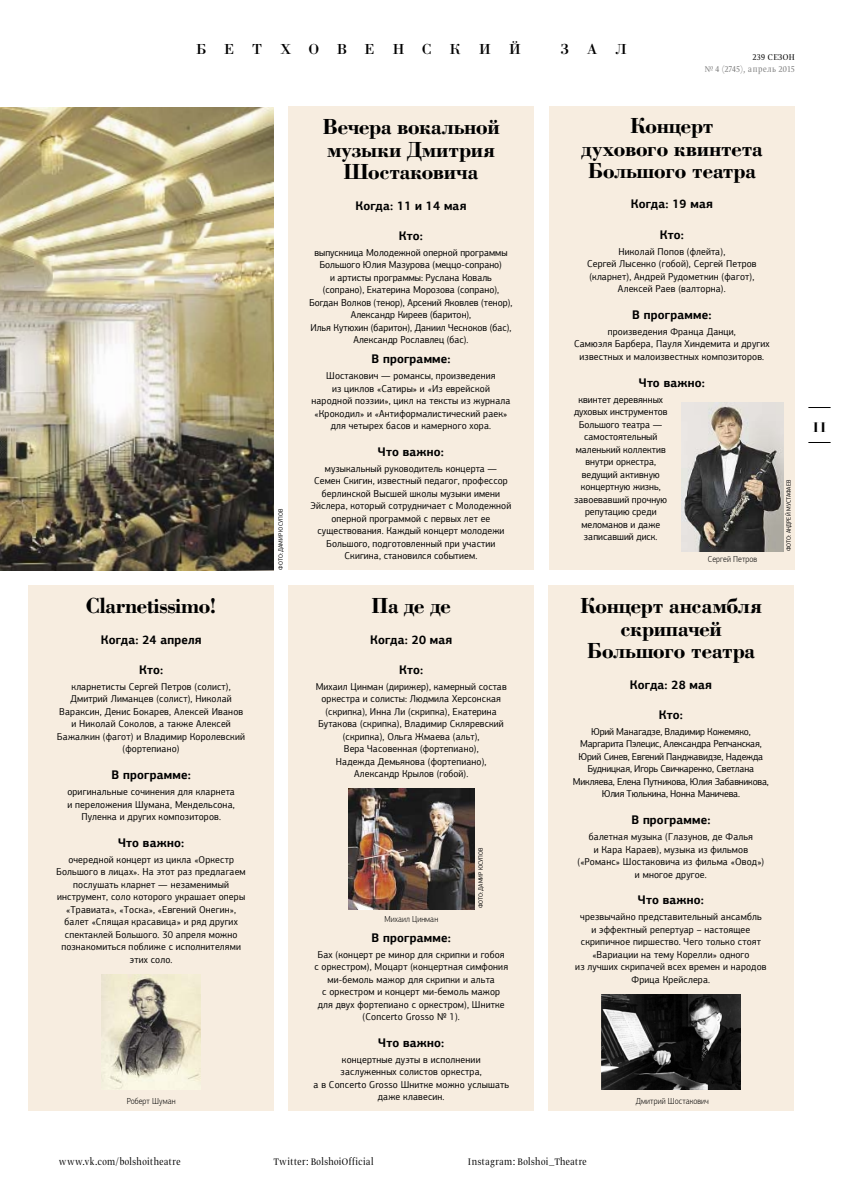
<style>
.page{position:relative;width:844px;height:1191px;background:#fff}
.page>*{position:absolute;margin:0;border:0;box-sizing:border-box;transform-origin:0 0}
.t1{font:22.62px "Borjomi Light C";color:#000}
.t2{font:700 22.5px/22.5px "Borjomi C";letter-spacing:-.025em;color:#000;text-align:center}
.t3{font:15px "Borjomi C";letter-spacing:1.195em;color:#000}
.t4{font:700 12.5px "PF Agora Sans Pro";letter-spacing:.015em;color:#000;scale:.95 1}
.t5{font:11.25px "Greta Dis Nar Pro Lig";letter-spacing:.045em;color:#000}
.t6{font:10px/12.5px "PF Agora Sans Pro";letter-spacing:.015em;color:#000;text-align:center;scale:.95 1}
.t7{font:10px/12.5px "PF Agora Sans Pro";letter-spacing:-.02em;color:#000;text-align:center;scale:.95 1}
.t8{font:10px "Greta Dis Nar Pro Lig";letter-spacing:.06em;color:#7c7c7c}
.t9{font:10px "Greta Dis Nar Pro Lig";letter-spacing:.06em;color:#000}
.t10{font:300 8.75px "PF Agora Sans Pro";letter-spacing:.01em;color:#000;scale:.9 1}
.t11{font:6.25px "PF Agora Sans Pro";color:#000;scale:.9 1}
</style>
<div class="page">
<div style="left:549px;top:106px;width:245px;height:464px;background:#f7ede0"></div>
<div style="left:288px;top:585px;width:246px;height:525px;background:#f7ede0"></div>
<div style="left:548px;top:585px;width:245px;height:525px;background:#f7ede0"></div>
<div style="left:28px;top:585px;width:246px;height:525px;background:#f7ede0"></div>
<div style="left:288px;top:106px;width:246px;height:464px;background:#f7ede0"></div>
<img style="left:0;top:108px;width:274px;height:462px">
<img style="left:348px;top:788px;width:126px;height:121px">
<img style="left:101px;top:974px;width:100px;height:115px">
<img style="left:601px;top:994px;width:138px;height:95px">
<img style="left:681px;top:402px;width:102px;height:149px">
<svg style="left:808px;top:442px;width:22px;height:1px"></svg>
<svg style="left:808px;top:407px;width:22px;height:1px"></svg>
<h3 class="t3" style="left:196px;top:43px;width:326px">БЕТХОВЕНСКИЙ</h3>
<h3 class="t3" style="left:560px;top:43px;width:68px">ЗАЛ</h3>
<p class="t9" style="left:752px;top:52px;width:43px">239 СЕЗОН</p>
<p class="t8" style="left:704px;top:64px;width:91px">№ 4 (2745), апрель 2015</p>
<h2 class="t2" style="left:86px;top:597px;width:133px">Clarnetissimo!</h2>
<p class="t4" style="left:101px;top:634px;width:107px">Когда: 24 апреля</p>
<p class="t4" style="left:139px;top:664px;width:27px">Кто:</p>
<p class="t6" style="left:57px;top:681px;width:199px">кларнетисты Сергей Петров (солист), Дмитрий Лиманцев (солист), Николай Вараксин, Денис Бокарев, Алексей Иванов и Николай Соколов, а также Алексей Бажалкин (фагот) и Владимир Королевский (фортепиано)</p>
<p class="t4" style="left:112px;top:769px;width:85px">В программе:</p>
<p class="t6" style="left:67px;top:786px;width:178px">оригинальные сочинения для кларнета и переложения Шумана, Мендельсона,<br>Пуленка и других композиторов.</p>
<p class="t4" style="left:118px;top:837px;width:71px">Что важно:</p>
<p class="t6" style="left:57px;top:854px;width:200px">очередной концерт из цикла «Оркестр Большого в лицах». На этот раз предлагаем послушать кларнет — незаменимый инструмент, соло которого украшает оперы «Травиата», «Тоска», «Евгений Онегин», балет «Спящая красавица» и ряд других спектаклей Большого. 30 апреля можно познакомиться поближе с исполнителями этих соло.</p>
<p class="t10" style="left:127px;top:1097px;width:56px">Роберт Шуман</p>
<p class="t11" style="left:278px;top:569px;width:69px;rotate:-90deg">ФОТО: ДАМИР ЮСУПОВ</p>
<h2 class="t2" style="left:322px;top:118px;width:178px">Вечера вокальной музыки Дмитрия<br>Шостаковича</h2>
<p class="t4" style="left:355px;top:200px;width:118px">Когда: 11 и 14 мая</p>
<p class="t4" style="left:399px;top:230px;width:27px">Кто:</p>
<p class="t6" style="left:309px;top:247px;width:215px">выпускница Молодежной оперной программы Большого Юлия Мазурова (меццо-сопрано)<br>и артисты программы: Руслана Коваль (сопрано), Екатерина Морозова (сопрано), Богдан Волков (тенор), Арсений Яковлев (тенор), Александр Киреев (баритон),<br>Илья Кутюхин (баритон), Даниил Чесноков (бас), Александр Рославлец (бас).</p>
<p class="t4" style="left:371px;top:354px;width:85px">В программе:</p>
<p class="t6" style="left:311px;top:370px;width:211px">Шостакович — романсы, произведения<br>из циклов «Сатиры» и «Из еврейской народной поэзии», цикл на тексты из журнала «Крокодил» и «Антиформалистический раек» для четырех басов и камерного хора.</p>
<p class="t4" style="left:378px;top:446px;width:71px">Что важно:</p>
<p class="t6" style="left:310px;top:463px;width:213px">музыкальный руководитель концерта — Семен Скигин, известный педагог, профессор берлинской Высшей школы музыки имени Эйслера, который сотрудничает с Молодежной оперной программой с первых лет ее существования. Каждый концерт молодежи Большого, подготовленный при участии Скигина, становился событием.</p>
<h2 class="t2" style="left:371px;top:597px;width:81px">Па де де</h2>
<p class="t4" style="left:370px;top:634px;width:88px">Когда: 20 мая</p>
<p class="t4" style="left:399px;top:664px;width:27px">Кто:</p>
<p class="t6" style="left:315px;top:681px;width:202px">Михаил Цинман (дирижер), камерный состав оркестра и солисты: Людмила Херсонская (скрипка), Инна Ли (скрипка), Екатерина Бутакова (скрипка), Владимир Скляревский (скрипка), Ольга Жмаева (альт),<br>Вера Часовенная (фортепиано),<br>Надежда Демьянова (фортепиано), Александр Крылов (гобой).</p>
<p class="t10" style="left:384px;top:916px;width:61px">Михаил Цинман</p>
<p class="t11" style="left:478px;top:908px;width:69px;rotate:-90deg">ФОТО: ДАМИР ЮСУПОВ</p>
<p class="t4" style="left:371px;top:932px;width:85px">В программе:</p>
<p class="t6" style="left:314px;top:948px;width:205px">Бах (концерт ре минор для скрипки и гобоя<br>с оркестром), Моцарт (концертная симфония ми-бемоль мажор для скрипки и альта<br>с оркестром и концерт ми-бемоль мажор для двух фортепиано с оркестром), Шнитке (Concerto Grosso № 1).</p>
<p class="t4" style="left:378px;top:1037px;width:71px">Что важно:</p>
<p class="t6" style="left:313px;top:1054px;width:207px">концертные дуэты в исполнении заслуженных солистов оркестра,<br>а в Concerto Grosso Шнитке можно услышать даже клавесин.</p>
<h2 class="t2" style="left:581px;top:117px;width:183px">Концерт<br>духового квинтета<br>Большого театра</h2>
<p class="t4" style="left:630px;top:199px;width:88px">Когда: 19 мая</p>
<p class="t4" style="left:659px;top:229px;width:27px">Кто:</p>
<p class="t6" style="left:587px;top:246px;width:180px">Николай Попов (флейта),<br>Сергей Лысенко (гобой), Сергей Петров (кларнет), Андрей Рудометкин (фагот),<br>Алексей Раев (валторна).</p>
<p class="t4" style="left:632px;top:309px;width:85px">В программе:</p>
<p class="t6" style="left:574px;top:326px;width:207px">произведения Франца Данци,<br>Самюэля Барбера, Пауля Хиндемита и других известных и малоизвестных композиторов.</p>
<p class="t4" style="left:638px;top:377px;width:71px">Что важно:</p>
<p class="t6" style="left:574px;top:394px;width:100px">квинтет деревянных духовых инструментов<br>Большого театра — самостоятельный маленький коллектив внутри оркестра, ведущий активную концертную жизнь, завоевавший прочную репутацию среди меломанов и даже записавший диск.</p>
<p class="t10" style="left:707px;top:555px;width:56px">Сергей Петров</p>
<h2 class="t2" style="left:580px;top:597px;width:183px">Концерт ансамбля скрипачей<br>Большого театра</h2>
<p class="t4" style="left:629px;top:679px;width:88px">Когда: 28 мая</p>
<p class="t4" style="left:658px;top:709px;width:27px">Кто:</p>
<p class="t7" style="left:572px;top:726px;width:208px">Юрий Манагадзе, Владимир Кожемяко, Маргарита Пэлецис, Александра Репчанская, Юрий Синев, Евгений Панджавидзе, Надежда Будницкая, Игорь Свичкаренко, Светлана Микляева, Елена Путникова, Юлия Забавникова, Юлия Тюлькина, Нонна Маничева.</p>
<p class="t4" style="left:631px;top:814px;width:85px">В программе:</p>
<p class="t6" style="left:577px;top:831px;width:198px">балетная музыка (Глазунов, де Фалья<br>и Кара Караев), музыка из фильмов («Романс» Шостаковича из фильма «Овод») и многое другое.</p>
<p class="t4" style="left:637px;top:895px;width:71px">Что важно:</p>
<p class="t6" style="left:575px;top:911px;width:203px">чрезвычайно представительный ансамбль<br>и эффектный репертуар – настоящее скрипичное пиршество. Чего только стоят «Вариации на тему Корелли» одного<br>из лучших скрипачей всех времен и народов Фрица Крейслера.</p>
<p class="t11" style="left:785px;top:551px;width:81px;rotate:-90deg">ФОТО: АНДРЕЙ МУСТАФАЕВ</p>
<p class="t10" style="left:635px;top:1097px;width:82px">Дмитрий Шостакович</p>
<h1 class="t1" style="left:812px;top:415px;width:16px">11</h1>
<p class="t5" style="left:59px;top:1156px;width:123px">www.vk.com/bolshoitheatre</p>
<p class="t5" style="left:273px;top:1156px;width:101px">Twitter: BolshoiOfficial</p>
<p class="t5" style="left:467px;top:1156px;width:120px">Instagram: Bolshoi_Theatre</p>
</div>
